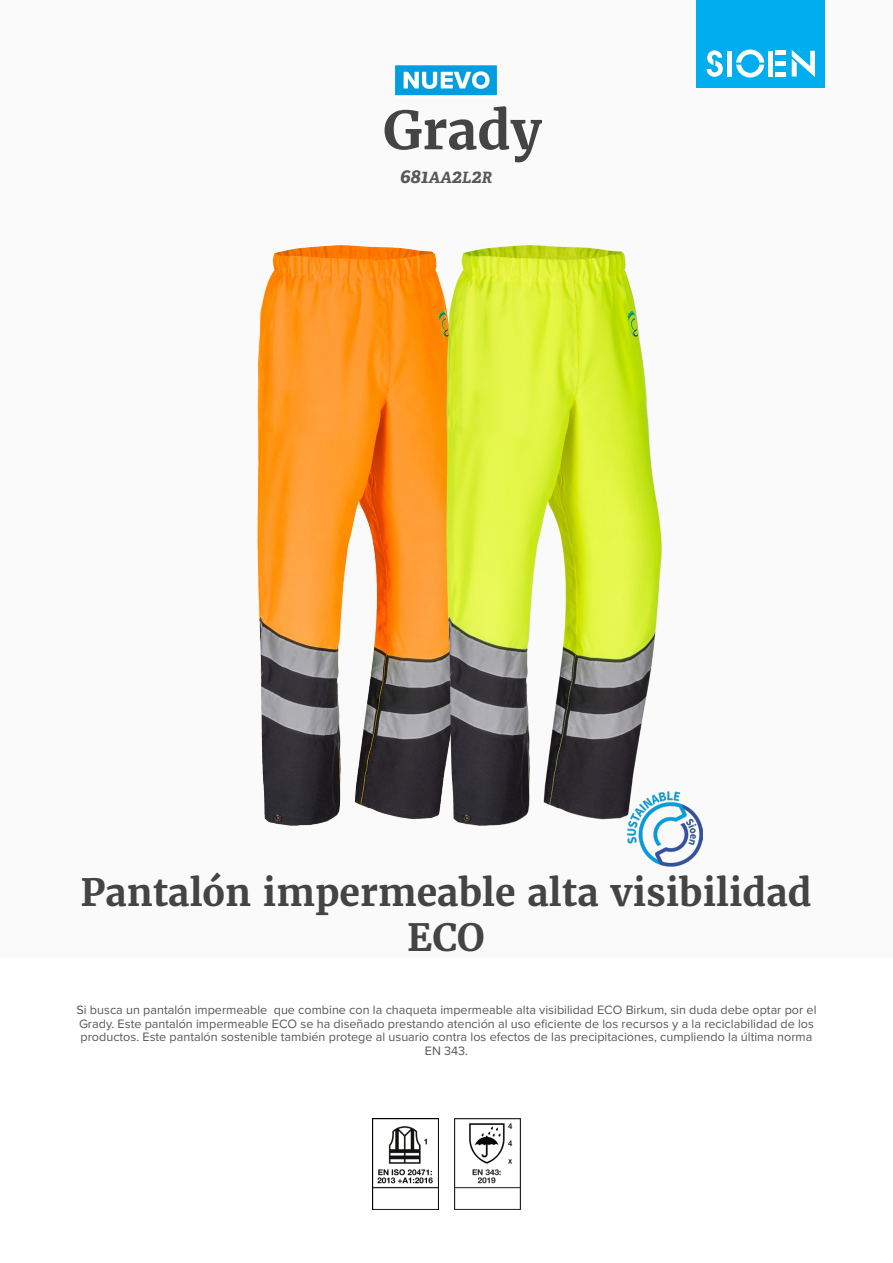
<style>
.page{position:relative;width:893px;height:1263px;background:#fff}
.page>*{position:absolute;margin:0;border:0;box-sizing:border-box;transform-origin:0 0}
.product_name{font:700 52.5px "Merriweather";color:#444}
.product_h2{font:700 37.5px/45px "Merriweather";color:#444;text-align:center}
.product_ref{font:italic 700 19.5px "Adelle";color:#57585a}
.product_description{font:12.6px/13.6px "Proxima Nova";color:#57585a;text-align:center}
.s1{font-size:15.6px}
</style>
<div class="page">
<div style="left:0;top:0;width:893px;height:957px;background:#fafafa"></div>
<div style="left:697px;top:0;width:128px;height:88px;background:#00aeef"></div>
<svg style="left:707px;top:50px;width:16px;height:27px"></svg>
<svg style="left:736px;top:50px;width:28px;height:28px"></svg>
<div style="left:727px;top:51px;width:5px;height:26px;background:#fff"></div>
<div style="left:768px;top:51px;width:5px;height:26px;background:#fff"></div>
<div style="left:775px;top:72px;width:11px;height:5px;background:#fff"></div>
<div style="left:775px;top:61px;width:11px;height:5px;background:#fff"></div>
<hr style="left:775px;top:51px;width:11px;height:4px;background:#fff">
<svg style="left:792px;top:50px;width:23px;height:27px"></svg>
<img style="left:372px;top:1118px;width:66px;height:92px">
<img style="left:454px;top:1118px;width:67px;height:92px">
<img style="left:257px;top:248px;width:41px;height:578px">
<img style="left:298px;top:245px;width:405px;height:622px">
<img style="left:395px;top:65px;width:102px;height:31px">
<p class="product_name" style="left:383px;top:97px;width:161px">Grady</p>
<p class="product_ref" style="left:400px;top:164px;width:94px">681<span class="s1">AA</span>2<span class="s1">L</span>2<span class="s1">R</span></p>
<p class="product_h2" style="left:80px;top:869px;width:733px">Pantalón impermeable alta visibilidad<br>ECO</p>
<p class="product_description" style="left:76px;top:1002px;width:741px">Si busca un pantalón impermeable que combine con la chaqueta impermeable alta visibilidad ECO Birkum, sin duda debe optar por el Grady. Este pantalón impermeable ECO se ha diseñado prestando atención al uso eficiente de los recursos y a la reciclabilidad de los productos. Este pantalón sostenible también protege al usuario contra los efectos de las precipitaciones, cumpliendo la última norma EN 343.</p>
</div>
